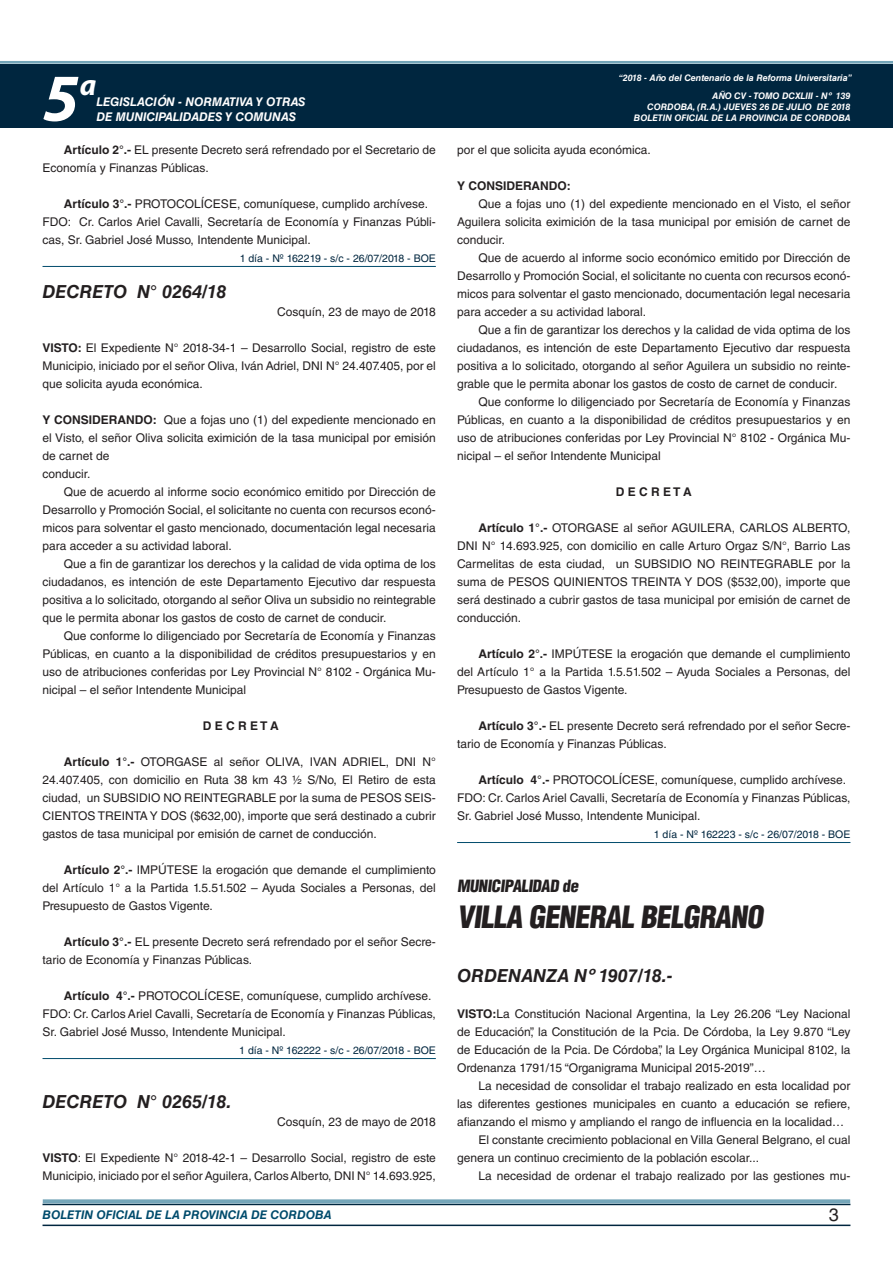
<style>
.page{position:relative;width:893px;height:1263px;background:#fff}
.page>*{position:absolute;margin:0;border:0;box-sizing:border-box;transform-origin:0 0}
.t1{font:italic 700 67.5px "Myriad Pro";color:#fff}
.TEXTO_BASE{font:900 condensed 30px "Helvetica LT Std";color:#231f20}
.t2{font:italic 700 30px "Myriad Pro";color:#fff}
.DOC__N{font:italic 700 18px "Helvetica LT Std";color:#231f20}
.t3{font:18px "Helvetica LT Std";color:#231f20}
.TEXTO_BASE-2{font:900 condensed 16.5px "Helvetica LT Std";color:#231f20}
.TEXTO_BASE-3{font:12px/18px "Helvetica LT Std";color:#231f20;text-align:justify}
.t4{font:italic 700 12px "Helvetica LT Std";color:#fff}
.FECHA{font:12px "Helvetica LT Std";color:#231f20}
.t5{font:italic 700 12px "Helvetica LT Std";color:#004b6c}
.RESUELVE{font:700 12px "Helvetica LT Std";color:#231f20}
.TEXTO_BASE-4{font:700 12px "Helvetica LT Std";color:#231f20}
.FECHA_DE_PUBLICACIÓN{font:10.5px "Helvetica LT Std";color:#00263f}
.t6{font:italic 700 9px/10.8px "Helvetica LT Std";color:#fff;text-align:right}
.s1{font-weight:700}
</style>
<div class="page">
<div style="left:0;top:61px;width:893px;height:6px;background:#fff;opacity:.75"></div>
<div style="left:0;top:64px;width:893px;height:64px;background:#00263f"></div>
<hr style="left:43px;top:1224px;width:807px;height:2px;background:#00263f">
<div style="left:42px;top:1198px;width:809px;height:8px;background:#fff;opacity:.75"></div>
<hr style="left:43px;top:266px;width:393px;height:1px;background:#004b6c">
<hr style="left:43px;top:1058px;width:393px;height:1px;background:#004b6c">
<hr style="left:457px;top:842px;width:393px;height:1px;background:#004b6c">
<h1 class="t1" style="left:43px;top:54px;width:38px">5</h1>
<h2 class="t2" style="left:80px;top:66px;width:18px">a</h2>
<p class="t4" style="left:96px;top:95px;width:211px">LEGISLACIÓN - NORMATIVA Y OTRAS</p>
<p class="t4" style="left:96px;top:109px;width:201px">DE MUNICIPALIDADES Y COMUNAS</p>
<p class="TEXTO_BASE-3" style="left:43px;top:141px;width:395px;text-indent:21px"><span class="s1">Artículo 2°.-</span> EL presente Decreto será refrendado por el Secretario de<br>Economía y Finanzas Públicas.</p>
<p class="TEXTO_BASE-3" style="left:64px;top:195px;width:366px"><span class="s1">Artículo 3°.-</span> PROTOCOLÍCESE, comuníquese, cumplido archívese.</p>
<p class="TEXTO_BASE-3" style="left:43px;top:213px;width:395px">FDO: Cr. Carlos Ariel Cavalli, Secretaría de Economía y Finanzas Públi&shy;cas, Sr. Gabriel José Musso, Intendente Municipal.</p>
<p class="FECHA_DE_PUBLICACIÓN" style="left:240px;top:252px;width:198px">1 día - Nº 162219 - s/c - 26/07/2018 - BOE</p>
<p class="DOC__N" style="left:43px;top:280px;width:185px">DECRETO N° 0264/18</p>
<p class="FECHA" style="left:277px;top:305px;width:160px">Cosquín, 23 de mayo de 2018</p>
<p class="TEXTO_BASE-3" style="left:43px;top:339px;width:395px"><span class="s1">VISTO:</span> El Expediente N° 2018-34-1 – Desarrollo Social, registro de este Municipio, iniciado por el señor Oliva, Iván Adriel, DNI N° 24.407.405, por el que solicita ayuda económica.</p>
<p class="TEXTO_BASE-3" style="left:43px;top:411px;width:395px"><span class="s1">Y CONSIDERANDO:</span> Que a fojas uno (1) del expediente mencionado en el Visto, el señor Oliva solicita eximición de la tasa municipal por emisión de carnet de</p>
<p class="TEXTO_BASE-3" style="left:43px;top:465px;width:50px">conducir.</p>
<p class="TEXTO_BASE-3" style="left:43px;top:483px;width:395px;text-indent:21px">Que de acuerdo al informe socio económico emitido por Dirección de Desarrollo y Promoción Social, el solicitante no cuenta con recursos econó&shy;micos para solventar el gasto mencionado, documentación legal necesaria para acceder a su actividad laboral.</p>
<p class="TEXTO_BASE-3" style="left:43px;top:555px;width:395px;text-indent:21px">Que a fin de garantizar los derechos y la calidad de vida optima de los ciudadanos, es intención de este Departamento Ejecutivo dar respuesta positiva a lo solicitado, otorgando al señor Oliva un subsidio no reintegrable que le permita abonar los gastos de costo de carnet de conducir.</p>
<p class="TEXTO_BASE-3" style="left:43px;top:627px;width:395px;text-indent:21px">Que conforme lo diligenciado por Secretaría de Economía y Finanzas Públicas, en cuanto a la disponibilidad de créditos presupuestarios y en uso de atribuciones conferidas por Ley Provincial N° 8102 - Orgánica Mu&shy;nicipal – el señor Intendente Municipal</p>
<p class="RESUELVE" style="left:203px;top:718px;width:78px">D E C R E T A</p>
<p class="TEXTO_BASE-3" style="left:43px;top:753px;width:395px;text-indent:21px"><span class="s1">Artículo 1°.-</span> OTORGASE al señor OLIVA, IVAN ADRIEL, DNI N° 24.407.405, con domicilio en Ruta 38 km 43 ½ S/No, El Retiro de esta ciudad, un SUBSIDIO NO REINTEGRABLE por la suma de PESOS SEIS-CIENTOS TREINTA Y DOS ($632,00), importe que será destinado a cubrir gastos de tasa municipal por emisión de carnet de conducción.</p>
<p class="TEXTO_BASE-3" style="left:43px;top:861px;width:395px;text-indent:21px"><span class="s1">Artículo 2°.-</span> IMPÚTESE la erogación que demande el cumplimiento del Artículo 1° a la Partida 1.5.51.502 – Ayuda Sociales a Personas, del Presupuesto de Gastos Vigente.</p>
<p class="TEXTO_BASE-3" style="left:43px;top:933px;width:395px;text-indent:21px"><span class="s1">Artículo 3°.-</span> EL presente Decreto será refrendado por el señor Secre&shy;tario de Economía y Finanzas Públicas.</p>
<p class="TEXTO_BASE-3" style="left:64px;top:987px;width:369px"><span class="s1">Artículo 4°.-</span> PROTOCOLÍCESE, comuníquese, cumplido archívese.</p>
<p class="TEXTO_BASE-3" style="left:43px;top:1005px;width:395px">FDO: Cr. Carlos Ariel Cavalli, Secretaría de Economía y Finanzas Públicas,<br>Sr. Gabriel José Musso, Intendente Municipal.</p>
<p class="FECHA_DE_PUBLICACIÓN" style="left:239px;top:1044px;width:198px">1 día - Nº 162222 - s/c - 26/07/2018 - BOE</p>
<p class="DOC__N" style="left:43px;top:1090px;width:190px">DECRETO N° 0265/18.</p>
<p class="FECHA" style="left:277px;top:1115px;width:160px">Cosquín, 23 de mayo de 2018</p>
<p class="TEXTO_BASE-3" style="left:43px;top:1149px;width:395px"><span class="s1">VISTO</span>: El Expediente N° 2018-42-1 – Desarrollo Social, registro de este<br>Municipio, iniciado por el señor Aguilera, Carlos Alberto, DNI N° 14.693.925,</p>
<p class="t6" style="left:619px;top:72px;width:235px">“2018 - Año del Centenario de la Reforma Universitaria”</p>
<p class="t6" style="left:634px;top:91px;width:218px">AÑO CV - TOMO DCXLIII - Nº 139<br>CORDOBA, (R.A.) JUEVES 26 DE JULIO DE 2018<br>BOLETIN OFICIAL DE LA PROVINCIA DE CORDOBA</p>
<p class="TEXTO_BASE-3" style="left:457px;top:141px;width:195px">por el que solicita ayuda económica.</p>
<p class="TEXTO_BASE-4" style="left:457px;top:178px;width:115px">Y CONSIDERANDO:</p>
<p class="TEXTO_BASE-3" style="left:457px;top:195px;width:395px;text-indent:21px">Que a fojas uno (1) del expediente mencionado en el Visto, el señor Aguilera solicita eximición de la tasa municipal por emisión de carnet de conducir.</p>
<p class="TEXTO_BASE-3" style="left:457px;top:249px;width:395px;text-indent:21px">Que de acuerdo al informe socio económico emitido por Dirección de Desarrollo y Promoción Social, el solicitante no cuenta con recursos econó&shy;micos para solventar el gasto mencionado, documentación legal necesaria para acceder a su actividad laboral.</p>
<p class="TEXTO_BASE-3" style="left:457px;top:321px;width:395px;text-indent:21px">Que a fin de garantizar los derechos y la calidad de vida optima de los ciudadanos, es intención de este Departamento Ejecutivo dar respuesta positiva a lo solicitado, otorgando al señor Aguilera un subsidio no reinte&shy;grable que le permita abonar los gastos de costo de carnet de conducir.</p>
<p class="TEXTO_BASE-3" style="left:457px;top:393px;width:395px;text-indent:21px">Que conforme lo diligenciado por Secretaría de Economía y Finanzas Públicas, en cuanto a la disponibilidad de créditos presupuestarios y en uso de atribuciones conferidas por Ley Provincial N° 8102 - Orgánica Mu&shy;nicipal – el señor Intendente Municipal</p>
<p class="RESUELVE" style="left:616px;top:484px;width:78px">D E C R E T A</p>
<p class="TEXTO_BASE-3" style="left:457px;top:519px;width:395px;text-indent:21px"><span class="s1">Artículo 1°.-</span> OTORGASE al señor AGUILERA, CARLOS ALBERTO, DNI N° 14.693.925, con domicilio en calle Arturo Orgaz S/N°, Barrio Las Carmelitas de esta ciudad, un SUBSIDIO NO REINTEGRABLE por la suma de PESOS QUINIENTOS TREINTA Y DOS ($532,00), importe que será destinado a cubrir gastos de tasa municipal por emisión de carnet de conducción.</p>
<p class="TEXTO_BASE-3" style="left:457px;top:645px;width:395px;text-indent:21px"><span class="s1">Artículo 2°.-</span> IMPÚTESE la erogación que demande el cumplimiento del Artículo 1° a la Partida 1.5.51.502 – Ayuda Sociales a Personas, del Presupuesto de Gastos Vigente.</p>
<p class="TEXTO_BASE-3" style="left:457px;top:717px;width:395px;text-indent:21px"><span class="s1">Artículo 3°.-</span> EL presente Decreto será refrendado por el señor Secre&shy;tario de Economía y Finanzas Públicas.</p>
<p class="TEXTO_BASE-3" style="left:478px;top:771px;width:369px"><span class="s1">Artículo 4°.-</span> PROTOCOLÍCESE, comuníquese, cumplido archívese.</p>
<p class="TEXTO_BASE-3" style="left:457px;top:789px;width:395px">FDO: Cr. Carlos Ariel Cavalli, Secretaría de Economía y Finanzas Públicas,<br>Sr. Gabriel José Musso, Intendente Municipal.</p>
<p class="FECHA_DE_PUBLICACIÓN" style="left:654px;top:828px;width:198px">1 día - Nº 162223 - s/c - 26/07/2018 - BOE</p>
<p class="TEXTO_BASE-2" style="left:457px;top:875px;width:125px">MUNICIPALIDAD de</p>
<p class="TEXTO_BASE" style="left:457px;top:898px;width:312px">VILLA GENERAL BELGRANO</p>
<p class="DOC__N" style="left:457px;top:964px;width:217px">ORDENANZA Nº 1907/18.-</p>
<p class="TEXTO_BASE-3" style="left:457px;top:1005px;width:395px"><span class="s1">VISTO:</span>La Constitución Nacional Argentina, la Ley 26.206 “Ley Nacional de Educación”, la Constitución de la Pcia. De Córdoba, la Ley 9.870 “Ley de Educación de la Pcia. De Córdoba”, la Ley Orgánica Municipal 8102, la Ordenanza 1791/15 “Organigrama Municipal 2015-2019”…</p>
<p class="TEXTO_BASE-3" style="left:457px;top:1077px;width:395px;text-indent:21px">La necesidad de consolidar el trabajo realizado en esta localidad por las diferentes gestiones municipales en cuanto a educación se refiere, afianzando el mismo y ampliando el rango de influencia en la localidad…</p>
<p class="TEXTO_BASE-3" style="left:457px;top:1131px;width:395px;text-indent:21px">El constante crecimiento poblacional en Villa General Belgrano, el cual genera un continuo crecimiento de la población escolar...</p>
<p class="TEXTO_BASE-3" style="left:478px;top:1167px;width:374px">La necesidad de ordenar el trabajo realizado por las gestiones mu-</p>
<p class="t5" style="left:43px;top:1208px;width:290px">BOLETIN OFICIAL DE LA PROVINCIA DE CORDOBA</p>
<h3 class="t3" style="left:829px;top:1204px;width:12px">3</h3>
</div>
